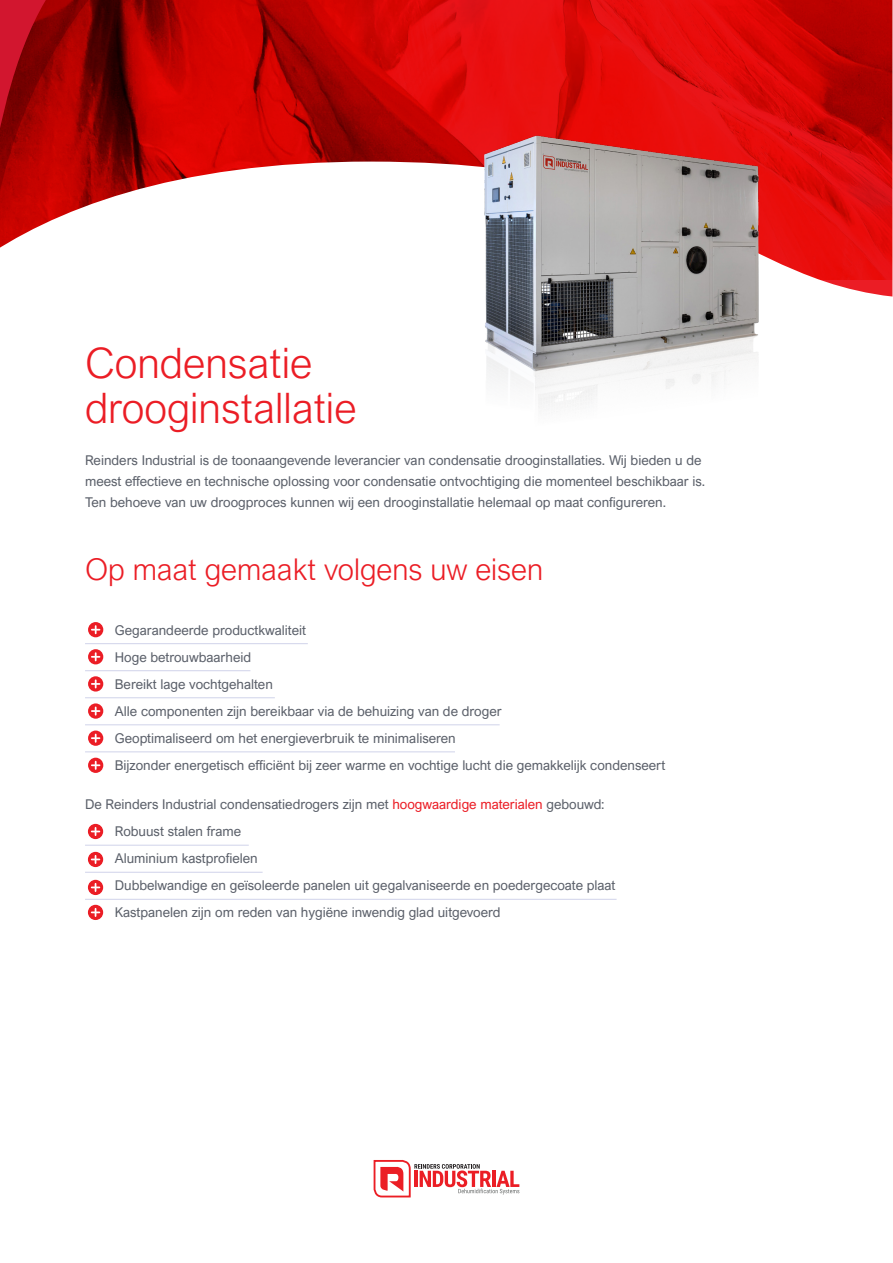
<style>
.page{position:relative;width:893px;height:1263px;background:#fff}
.page>*{position:absolute;margin:0;border:0;box-sizing:border-box;transform-origin:0 0}
.t1{font:300 42px "Arial Nova";color:#eb1d25}
.t2{font:300 30px "Arial Nova";color:#eb1d25}
.t3{font:13.5px/21px "Arial Nova";color:#5b606a}
.s1{color:#eb1d25}
</style>
<div class="page">
<img style="left:366px;top:0;width:526px;height:161px">
<svg style="left:85px;top:161px;width:807px;height:576px"></svg>
<svg style="left:114px;top:0;width:252px;height:316px"></svg>
<svg style="left:0;top:0;width:114px;height:319px"></svg>
<svg style="left:374px;top:1160px;width:145px;height:37px"></svg>
<hr style="left:85px;top:670px;width:165px;height:1px;background:#d0d3ea">
<hr style="left:85px;top:751px;width:370px;height:1px;background:#d0d3ea">
<hr style="left:85px;top:697px;width:190px;height:1px;background:#d0d3ea">
<hr style="left:85px;top:643px;width:223px;height:1px;background:#d0d3ea">
<hr style="left:85px;top:724px;width:415px;height:1px;background:#d0d3ea">
<svg style="left:88px;top:622px;width:15px;height:15px"></svg>
<svg style="left:92px;top:626px;width:8px;height:7px"></svg>
<svg style="left:88px;top:649px;width:15px;height:15px"></svg>
<svg style="left:92px;top:653px;width:8px;height:7px"></svg>
<svg style="left:88px;top:676px;width:15px;height:15px"></svg>
<svg style="left:92px;top:680px;width:8px;height:8px"></svg>
<svg style="left:88px;top:703px;width:15px;height:16px"></svg>
<svg style="left:92px;top:707px;width:8px;height:8px"></svg>
<svg style="left:88px;top:730px;width:15px;height:16px"></svg>
<svg style="left:92px;top:734px;width:8px;height:8px"></svg>
<svg style="left:88px;top:758px;width:15px;height:15px"></svg>
<svg style="left:92px;top:762px;width:8px;height:7px"></svg>
<hr style="left:85px;top:872px;width:178px;height:1px;background:#d0d3ea">
<hr style="left:85px;top:899px;width:532px;height:1px;background:#d0d3ea">
<hr style="left:85px;top:845px;width:164px;height:1px;background:#d0d3ea">
<svg style="left:88px;top:824px;width:15px;height:15px"></svg>
<svg style="left:92px;top:828px;width:7px;height:7px"></svg>
<svg style="left:88px;top:852px;width:15px;height:15px"></svg>
<svg style="left:92px;top:856px;width:7px;height:7px"></svg>
<svg style="left:88px;top:880px;width:15px;height:15px"></svg>
<svg style="left:92px;top:884px;width:7px;height:7px"></svg>
<svg style="left:88px;top:905px;width:15px;height:15px"></svg>
<svg style="left:92px;top:909px;width:7px;height:7px"></svg>
<img style="left:442px;top:116px;width:335px;height:317px">
<p class="t1" style="left:85px;top:339px;width:229px">Condensatie</p>
<p class="t1" style="left:85px;top:384px;width:273px">drooginstallatie</p>
<p class="t3" style="left:85px;top:450px;width:622px">Reinders Industrial is de toonaangevende leverancier van condensatie drooginstallaties. Wij bieden u de meest effectieve en technische oplossing voor condensatie ontvochtiging die momenteel beschikbaar is.</p>
<p class="t3" style="left:85px;top:492px;width:582px">Ten behoeve van uw droogproces kunnen wij een drooginstallatie helemaal op maat configureren.</p>
<p class="t2" style="left:85px;top:552px;width:460px">Op maat gemaakt volgens uw eisen</p>
<p class="t3" style="left:115px;top:619px;width:193px">Gegarandeerde productkwaliteit</p>
<p class="t3" style="left:115px;top:646px;width:138px">Hoge betrouwbaarheid</p>
<p class="t3" style="left:115px;top:673px;width:160px">Bereikt lage vochtgehalten</p>
<p class="t3" style="left:115px;top:700px;width:388px">Alle componenten zijn bereikbaar via de behuizing van de droger</p>
<p class="t3" style="left:115px;top:727px;width:343px">Geoptimaliseerd om het energieverbruik te minimaliseren</p>
<p class="t3" style="left:115px;top:754px;width:552px">Bijzonder energetisch efficiënt bij zeer warme en vochtige lucht die gemakkelijk condenseert</p>
<p class="t3" style="left:85px;top:793px;width:521px">De Reinders Industrial condensatiedrogers zijn met <span class="s1">hoogwaardige materialen</span> gebouwd:</p>
<p class="t3" style="left:115px;top:820px;width:128px">Robuust stalen frame</p>
<p class="t3" style="left:115px;top:847px;width:144px">Aluminium kastprofielen</p>
<p class="t3" style="left:115px;top:874px;width:502px">Dubbelwandige en geïsoleerde panelen uit gegalvaniseerde en poedergecoate plaat</p>
<p class="t3" style="left:115px;top:901px;width:387px">Kastpanelen zijn om reden van hygiëne inwendig glad uitgevoerd</p>
</div>
